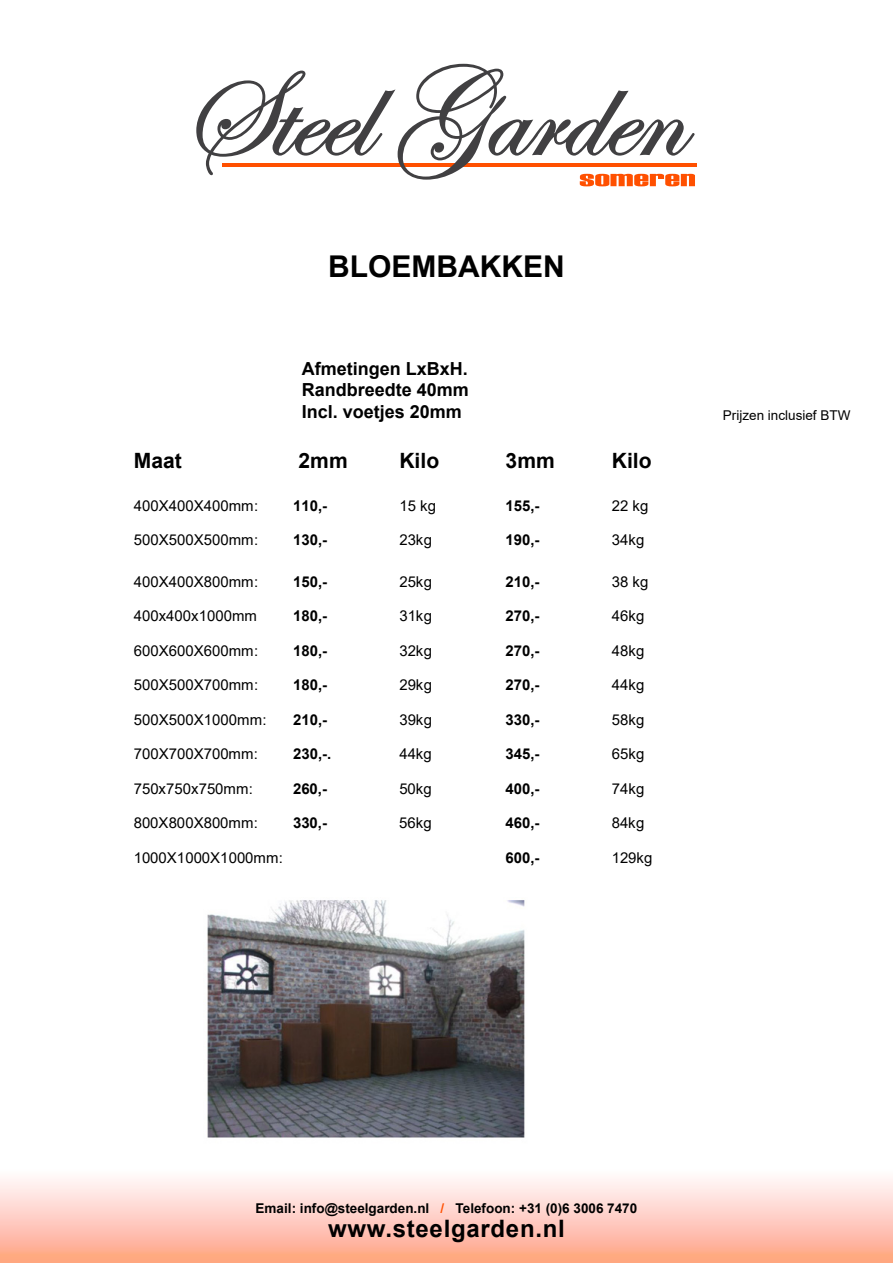
<style>
.page{position:relative;width:893px;height:1263px;background:#fff}
.page>*{position:absolute;margin:0;border:0;box-sizing:border-box;transform-origin:0 0}
.t1{font:700 30px "Arial";color:#000}
.t2{font:700 24px "Arial";letter-spacing:.03em;color:#000}
.t3{font:700 21px "Arial";color:#000}
.t4{font:700 18px/21.6px "Arial";color:#000;text-align:justify}
.t5{font:15px "Arial";color:#000}
.t6{font:700 15px "Arial";color:#000}
.t7{font:700 13.5px "Arial";color:#000}
.t8{font:13.5px "Arial";color:#000}
.s1{color:#ff5000}
</style>
<div class="page">
<div style="left:0;top:1169px;width:893px;height:94px;background:linear-gradient(to bottom,#fff,#ffa384)"></div>
<hr style="left:222px;top:164px;width:475px;height:3px;background:#ff5000">
<svg style="left:196px;top:64px;width:499px;height:122px"></svg>
<img style="left:207px;top:900px;width:318px;height:238px">
<h1 class="t1" style="left:328px;top:245px;width:238px">BLOEMBAKKEN</h1>
<p class="t4" style="left:302px;top:358px;width:169px">Afmetingen LxBxH.<br>Randbreedte 40mm Incl. voetjes 20mm</p>
<h3 class="t3" style="left:134px;top:446px;width:50px">Maat</h3>
<h3 class="t3" style="left:299px;top:446px;width:51px">2mm</h3>
<h3 class="t3" style="left:399px;top:446px;width:41px">Kilo</h3>
<h3 class="t3" style="left:506px;top:446px;width:51px">3mm</h3>
<h3 class="t3" style="left:612px;top:446px;width:41px">Kilo</h3>
<p class="t5" style="left:134px;top:495px;width:126px">400X400X400mm:</p>
<p class="t6" style="left:293px;top:495px;width:36px">110,-</p>
<p class="t5" style="left:399px;top:495px;width:38px">15 kg</p>
<p class="t6" style="left:506px;top:495px;width:35px">155,-</p>
<p class="t5" style="left:612px;top:495px;width:38px">22 kg</p>
<p class="t5" style="left:134px;top:530px;width:126px">500X500X500mm:</p>
<p class="t6" style="left:293px;top:529px;width:36px">130,-</p>
<p class="t5" style="left:399px;top:530px;width:34px">23kg</p>
<p class="t6" style="left:506px;top:529px;width:35px">190,-</p>
<p class="t5" style="left:612px;top:530px;width:34px">34kg</p>
<p class="t5" style="left:134px;top:571px;width:126px">400X400X800mm:</p>
<p class="t6" style="left:293px;top:571px;width:36px">150,-</p>
<p class="t5" style="left:399px;top:571px;width:34px">25kg</p>
<p class="t6" style="left:506px;top:571px;width:35px">210,-</p>
<p class="t5" style="left:612px;top:571px;width:38px">38 kg</p>
<p class="t5" style="left:134px;top:606px;width:125px">400x400x1000mm</p>
<p class="t6" style="left:293px;top:605px;width:36px">180,-</p>
<p class="t5" style="left:399px;top:606px;width:34px">31kg</p>
<p class="t6" style="left:506px;top:605px;width:35px">270,-</p>
<p class="t5" style="left:612px;top:606px;width:34px">46kg</p>
<p class="t5" style="left:134px;top:640px;width:126px">600X600X600mm:</p>
<p class="t6" style="left:293px;top:640px;width:36px">180,-</p>
<p class="t5" style="left:399px;top:640px;width:34px">32kg</p>
<p class="t6" style="left:506px;top:640px;width:35px">270,-</p>
<p class="t5" style="left:612px;top:640px;width:34px">48kg</p>
<p class="t5" style="left:134px;top:674px;width:126px">500X500X700mm:</p>
<p class="t6" style="left:293px;top:674px;width:36px">180,-</p>
<p class="t5" style="left:399px;top:674px;width:34px">29kg</p>
<p class="t6" style="left:506px;top:674px;width:35px">270,-</p>
<p class="t5" style="left:612px;top:674px;width:34px">44kg</p>
<p class="t5" style="left:134px;top:709px;width:134px">500X500X1000mm:</p>
<p class="t6" style="left:293px;top:709px;width:36px">210,-</p>
<p class="t5" style="left:399px;top:709px;width:34px">39kg</p>
<p class="t6" style="left:506px;top:709px;width:35px">330,-</p>
<p class="t5" style="left:612px;top:709px;width:34px">58kg</p>
<p class="t5" style="left:134px;top:744px;width:126px">700X700X700mm:</p>
<p class="t6" style="left:293px;top:743px;width:40px">230,-.</p>
<p class="t5" style="left:399px;top:744px;width:34px">44kg</p>
<p class="t6" style="left:506px;top:743px;width:35px">345,-</p>
<p class="t5" style="left:612px;top:744px;width:34px">65kg</p>
<p class="t5" style="left:134px;top:778px;width:121px">750x750x750mm:</p>
<p class="t6" style="left:293px;top:778px;width:36px">260,-</p>
<p class="t5" style="left:399px;top:778px;width:34px">50kg</p>
<p class="t6" style="left:506px;top:778px;width:35px">400,-</p>
<p class="t5" style="left:612px;top:778px;width:34px">74kg</p>
<p class="t5" style="left:134px;top:813px;width:126px">800X800X800mm:</p>
<p class="t6" style="left:293px;top:812px;width:36px">330,-</p>
<p class="t5" style="left:399px;top:813px;width:34px">56kg</p>
<p class="t6" style="left:505px;top:812px;width:35px">460,-</p>
<p class="t5" style="left:612px;top:813px;width:34px">84kg</p>
<p class="t5" style="left:134px;top:847px;width:151px">1000X1000X1000mm:</p>
<p class="t6" style="left:505px;top:847px;width:35px">600,-</p>
<p class="t5" style="left:612px;top:847px;width:42px">129kg</p>
<p class="t8" style="left:723px;top:406px;width:129px">Prijzen inclusief BTW</p>
<p class="t7" style="left:256px;top:1199px;width:383px">Email: info@steelgarden.nl <span class="s1">/</span> Telefoon: +31 (0)6 3006 7470</p>
<h2 class="t2" style="left:328px;top:1212px;width:238px">www.steelgarden.nl</h2>
</div>
